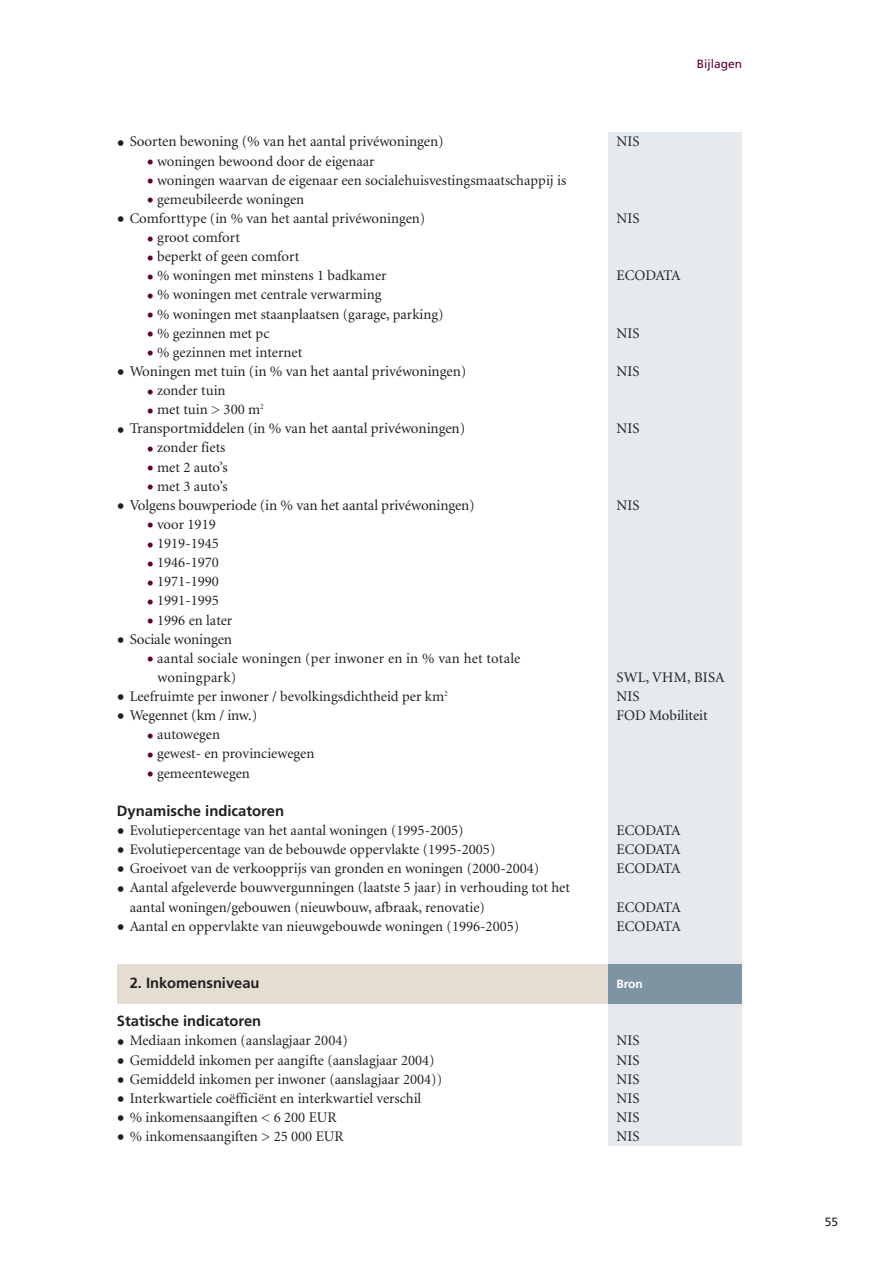
<style>
.page{position:relative;width:893px;height:1263px;background:#fff}
.page>*{position:absolute;margin:0;border:0;box-sizing:border-box;transform-origin:0 0}
.t1{font:15px "Minion";letter-spacing:-.005em;color:#231f20}
.t2{font:700 14.85px "Frutiger";color:#231f20}
.t3{font:14.7px/19.2px "Minion";color:#231f20}
.t4{font:14.7px "Minion";letter-spacing:-.02em;color:#231f20}
.t5{font:700 14.7px "Frutiger";color:#231f20}
.t6{font:12px "Frutiger";color:#5e0034}
.t7{font:700 12px "Frutiger";color:#fff}
.t8{font:12px "Frutiger";color:#231f20}
.s1{font-size:27px}
.s2{font-size:24px;color:#5e0034}
</style>
<div class="page">
<div style="left:608px;top:132px;width:134px;height:1014px;background:#e5eaee"></div>
<div style="left:117px;top:964px;width:491px;height:39px;background:#e4ddd2"></div>
<div style="left:608px;top:964px;width:134px;height:39px;background:#7f94a2"></div>
<p class="t6" style="left:697px;top:59px;width:47px">Bijlagen</p>
<p class="t1" style="left:117px;top:136px;width:328px"><span class="s1">•</span> Soorten bewoning (% van het aantal privéwoningen)</p>
<p class="t3" style="left:617px;top:133px;width:24px">NIS</p>
<p class="t3" style="left:147px;top:152px;width:229px"><span class="s2">•</span> woningen bewoond door de eigenaar</p>
<p class="t3" style="left:147px;top:172px;width:421px"><span class="s2">•</span> woningen waarvan de eigenaar een socialehuisvestingsmaatschappij is</p>
<p class="t3" style="left:147px;top:191px;width:159px"><span class="s2">•</span> gemeubileerde woningen</p>
<p class="t3" style="left:117px;top:210px;width:310px"><span class="s1">•</span> Comforttype (in % van het aantal privéwoningen)</p>
<p class="t3" style="left:617px;top:210px;width:24px">NIS</p>
<p class="t3" style="left:147px;top:229px;width:95px"><span class="s2">•</span> groot comfort</p>
<p class="t3" style="left:147px;top:248px;width:154px"><span class="s2">•</span> beperkt of geen comfort</p>
<p class="t3" style="left:147px;top:267px;width:241px"><span class="s2">•</span> % woningen met minstens 1 badkamer</p>
<p class="t4" style="left:617px;top:270px;width:66px">ECODATA</p>
<p class="t3" style="left:147px;top:286px;width:236px"><span class="s2">•</span> % woningen met centrale verwarming</p>
<p class="t3" style="left:147px;top:305px;width:298px"><span class="s2">•</span> % woningen met staanplaatsen (garage, parking)</p>
<p class="t3" style="left:147px;top:325px;width:124px"><span class="s2">•</span> % gezinnen met pc</p>
<p class="t3" style="left:617px;top:325px;width:24px">NIS</p>
<p class="t3" style="left:147px;top:344px;width:157px"><span class="s2">•</span> % gezinnen met internet</p>
<p class="t1" style="left:117px;top:365px;width:351px"><span class="s1">•</span> Woningen met tuin (in % van het aantal privéwoningen)</p>
<p class="t3" style="left:617px;top:363px;width:24px">NIS</p>
<p class="t3" style="left:147px;top:382px;width:80px"><span class="s2">•</span> zonder tuin</p>
<p class="t3" style="left:147px;top:401px;width:119px"><span class="s2">•</span> met tuin &gt; 300 m<sup>2</sup></p>
<p class="t1" style="left:117px;top:423px;width:350px"><span class="s1">•</span> Transportmiddelen (in % van het aantal privéwoningen)</p>
<p class="t3" style="left:617px;top:420px;width:24px">NIS</p>
<p class="t3" style="left:147px;top:439px;width:80px"><span class="s2">•</span> zonder fiets</p>
<p class="t3" style="left:147px;top:458px;width:82px"><span class="s2">•</span> met 2 auto’s</p>
<p class="t3" style="left:147px;top:478px;width:82px"><span class="s2">•</span> met 3 auto’s</p>
<p class="t1" style="left:117px;top:499px;width:359px"><span class="s1">•</span> Volgens bouwperiode (in % van het aantal privéwoningen)</p>
<p class="t3" style="left:617px;top:497px;width:24px">NIS</p>
<p class="t3" style="left:147px;top:516px;width:71px"><span class="s2">•</span> voor 1919</p>
<p class="t3" style="left:147px;top:535px;width:74px"><span class="s2">•</span> 1919-1945</p>
<p class="t3" style="left:147px;top:554px;width:74px"><span class="s2">•</span> 1946-1970</p>
<p class="t3" style="left:147px;top:573px;width:74px"><span class="s2">•</span> 1971-1990</p>
<p class="t3" style="left:147px;top:592px;width:74px"><span class="s2">•</span> 1991-1995</p>
<p class="t3" style="left:147px;top:611px;width:87px"><span class="s2">•</span> 1996 en later</p>
<p class="t1" style="left:117px;top:633px;width:117px"><span class="s1">•</span> Sociale woningen</p>
<p class="t3" style="left:157px;top:650px;width:364px;text-indent:-11px"><span class="s2">•</span> aantal sociale woningen (per inwoner en in % van het totale woningpark)</p>
<p class="t3" style="left:617px;top:669px;width:110px">SWL, VHM, BISA</p>
<p class="t3" style="left:117px;top:688px;width:332px"><span class="s1">•</span> Leefruimte per inwoner / bevolkingsdichtheid per km<sup>2</sup></p>
<p class="t3" style="left:617px;top:688px;width:24px">NIS</p>
<p class="t1" style="left:117px;top:709px;width:142px"><span class="s1">•</span> Wegennet (km / inw.)</p>
<p class="t3" style="left:617px;top:707px;width:93px">FOD Mobiliteit</p>
<p class="t3" style="left:147px;top:726px;width:75px"><span class="s2">•</span> autowegen</p>
<p class="t3" style="left:147px;top:745px;width:169px"><span class="s2">•</span> gewest- en provinciewegen</p>
<p class="t3" style="left:147px;top:764px;width:105px"><span class="s2">•</span> gemeentewegen</p>
<p class="t2" style="left:117px;top:805px;width:169px">Dynamische indicatoren</p>
<p class="t3" style="left:117px;top:822px;width:348px"><span class="s1">•</span> Evolutiepercentage van het aantal woningen (1995-2005)</p>
<p class="t4" style="left:617px;top:824px;width:66px">ECODATA</p>
<p class="t3" style="left:117px;top:841px;width:380px"><span class="s1">•</span> Evolutiepercentage van de bebouwde oppervlakte (1995-2005)</p>
<p class="t4" style="left:617px;top:844px;width:66px">ECODATA</p>
<p class="t3" style="left:117px;top:860px;width:424px"><span class="s1">•</span> Groeivoet van de verkoopprijs van gronden en woningen (2000-2004)</p>
<p class="t4" style="left:617px;top:863px;width:66px">ECODATA</p>
<p class="t3" style="left:130px;top:879px;width:442px;text-indent:-13px"><span class="s1">•</span> Aantal afgeleverde bouwvergunningen (laatste 5 jaar) in verhouding tot het aantal woningen/gebouwen (nieuwbouw, afbraak, renovatie)</p>
<p class="t4" style="left:617px;top:901px;width:66px">ECODATA</p>
<p class="t3" style="left:117px;top:917px;width:404px"><span class="s1">•</span> Aantal en oppervlakte van nieuwgebouwde woningen (1996-2005)</p>
<p class="t4" style="left:617px;top:920px;width:66px">ECODATA</p>
<p class="t5" style="left:130px;top:977px;width:131px">2. Inkomensniveau</p>
<p class="t7" style="left:617px;top:979px;width:28px">Bron</p>
<p class="t5" style="left:117px;top:1015px;width:146px">Statische indicatoren</p>
<p class="t3" style="left:117px;top:1032px;width:232px"><span class="s1">•</span> Mediaan inkomen (aanslagjaar 2004)</p>
<p class="t3" style="left:617px;top:1032px;width:24px">NIS</p>
<p class="t3" style="left:117px;top:1051px;width:319px"><span class="s1">•</span> Gemiddeld inkomen per aangifte (aanslagjaar 2004)</p>
<p class="t3" style="left:617px;top:1051px;width:24px">NIS</p>
<p class="t3" style="left:117px;top:1070px;width:327px"><span class="s1">•</span> Gemiddeld inkomen per inwoner (aanslagjaar 2004))</p>
<p class="t3" style="left:617px;top:1070px;width:24px">NIS</p>
<p class="t3" style="left:117px;top:1090px;width:306px"><span class="s1">•</span> Interkwartiele coëfficiënt en interkwartiel verschil</p>
<p class="t3" style="left:617px;top:1090px;width:24px">NIS</p>
<p class="t3" style="left:117px;top:1109px;width:221px"><span class="s1">•</span> % inkomensaangiften &lt; 6 200 EUR</p>
<p class="t3" style="left:617px;top:1109px;width:24px">NIS</p>
<p class="t3" style="left:117px;top:1128px;width:228px"><span class="s1">•</span> % inkomensaangiften &gt; 25 000 EUR</p>
<p class="t3" style="left:617px;top:1128px;width:24px">NIS</p>
<p class="t8" style="left:825px;top:1217px;width:15px">55</p>
</div>
